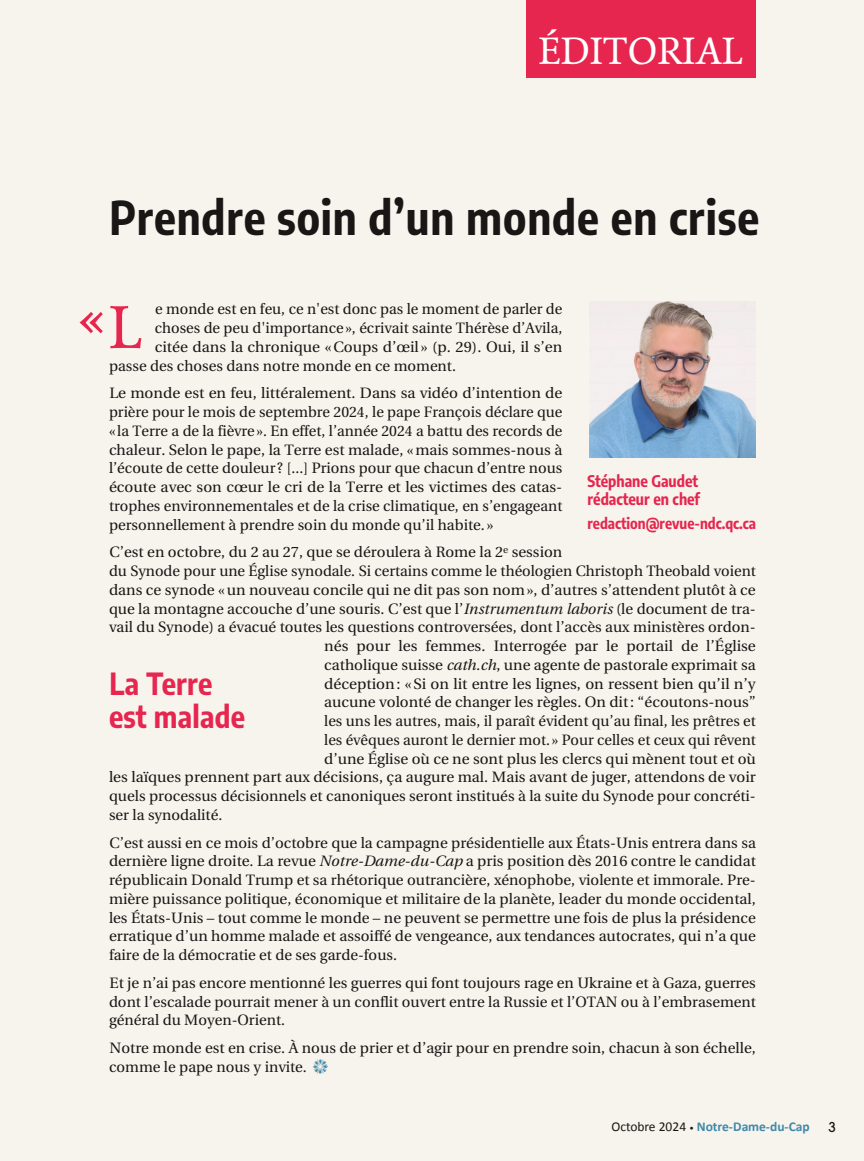
<style>
.page{position:relative;width:864px;height:1161px;background:#f7f4ee}
.page>*{position:absolute;margin:0;border:0;box-sizing:border-box;transform-origin:0 0}
.t1{font:60px "Poppl Pontifex BE";color:#e6264e}
.t2{font:700 45.75px "Encode Sans Condensed";letter-spacing:.02em;color:#181715}
.t3{font:37.5px "Poppl Pontifex BE";letter-spacing:.01em;color:#fff}
.t4{font:700 30px/33px "Encode Sans Condensed";letter-spacing:.01em;color:#e6264e}
.t5{font:700 15.75px/18px "Encode Sans Condensed";color:#e6264e}
.t6{font:15px/18.8px "Utopia";color:#181715;text-align:justify}
.t7{font:700 15px "Encode Sans Condensed";color:#e6264e}
.t8{font:700 13.5px "Calibri";letter-spacing:-.005em;color:#4089a8}
.t9{font:500 13.5px "Avant Garde";color:#181715}
.s1{font-style:italic}
.s2{font-weight:400;color:#181715}
.s3{font-weight:400;font-size:9px;color:#181715}
</style>
<div class="page">
<img style="left:589px;top:301px;width:167px;height:157px">
<div style="left:527px;top:0;width:229px;height:77px;background:#e6264e"></div>
<h3 class="t3" style="left:539px;top:29px;width:205px">ÉDITORIAL</h3>
<h2 class="t2" style="left:109px;top:188px;width:651px">Prendre soin d’un monde en crise</h2>
<p class="t6" style="left:155px;top:300px;width:409px">e monde est en feu, ce n'est donc pas le moment de parler de</p>
<p class="t6" style="left:155px;top:319px;width:409px">choses de peu d'importance», écrivait sainte Thérèse d’Avila,</p>
<p class="t6" style="left:155px;top:338px;width:409px">citée dans la chronique «Coups d’œil » (p. 29). Oui, il s’en</p>
<p class="t6" style="left:109px;top:356px;width:349px">passe des choses dans notre monde en ce moment.</p>
<p class="t6" style="left:109px;top:384px;width:455px">Le monde est en feu, littéralement. Dans sa vidéo d’intention de prière pour le mois de septembre 2024, le pape François déclare que « la Terre a de la fièvre». En effet, l’année 2024 a battu des records de chaleur. Selon le pape, la Terre est malade, «mais sommes-nous à l’écoute de cette douleur? [...] Prions pour que chacun d’entre nous écoute avec son cœur le cri de la Terre et les victimes des catas&shy;trophes environnementales et de la crise climatique, en s’engageant personnellement à prendre soin du monde qu’il habite. »</p>
<p class="t6" style="left:110px;top:543px;width:454px">C’est en octobre, du 2 au 27, que se déroulera à Rome la 2<sup>e</sup> session</p>
<p class="t6" style="left:109px;top:562px;width:648px">du Synode pour une Église synodale. Si certains comme le théologien Christoph Theobald voient</p>
<p class="t6" style="left:109px;top:581px;width:648px">dans ce synode «un nouveau concile qui ne dit pas son nom», d’autres s’attendent plutôt à ce</p>
<p class="t6" style="left:109px;top:599px;width:648px">que la montagne accouche d’une souris. C’est que l’<span class="s1">Instrumentum laboris</span> (le document de tra-</p>
<p class="t6" style="left:109px;top:618px;width:648px">vail du Synode) a évacué toutes les questions controversées, dont l’accès aux ministères ordon-</p>
<p class="t6" style="left:324px;top:637px;width:433px">nés pour les femmes. Interrogée par le portail de l’Église</p>
<p class="t6" style="left:324px;top:656px;width:433px">catholique suisse <span class="s1">cath.ch</span>, une agente de pastorale exprimait sa</p>
<p class="t6" style="left:324px;top:674px;width:433px">déception: «Si on lit entre les lignes, on ressent bien qu’il n’y</p>
<p class="t6" style="left:324px;top:693px;width:433px">aucune volonté de changer les règles. On dit: “écoutons-nous”</p>
<p class="t6" style="left:324px;top:712px;width:433px">les uns les autres, mais, il paraît évident qu’au final, les prêtres et</p>
<p class="t6" style="left:324px;top:731px;width:433px">les évêques auront le dernier mot. » Pour celles et ceux qui rêvent</p>
<p class="t6" style="left:324px;top:749px;width:433px">d’une Église où ce ne sont plus les clercs qui mènent tout et où</p>
<p class="t6" style="left:109px;top:768px;width:648px">les laïques prennent part aux décisions, ça augure mal. Mais avant de juger, attendons de voir</p>
<p class="t6" style="left:109px;top:787px;width:648px">quels processus décisionnels et canoniques seront institués à la suite du Synode pour concréti-</p>
<p class="t6" style="left:109px;top:806px;width:115px">ser la synodalité.</p>
<p class="t6" style="left:109px;top:833px;width:648px">C’est aussi en ce mois d’octobre que la campagne présidentielle aux États-Unis entrera dans sa dernière ligne droite. La revue <span class="s1">Notre-Dame-du-Cap</span> a pris position dès 2016 contre le candidat républicain Donald Trump et sa rhétorique outrancière, xénophobe, violente et immorale. Pre&shy;mière puissance politique, économique et militaire de la planète, leader du monde occidental, les États-Unis – tout comme le monde – ne peuvent se permettre une fois de plus la présidence erratique d’un homme malade et assoiffé de vengeance, aux tendances autocrates, qui n’a que faire de la démocratie et de ses garde-fous.</p>
<p class="t6" style="left:109px;top:974px;width:648px">Et je n’ai pas encore mentionné les guerres qui font toujours rage en Ukraine et à Gaza, guerres dont l’escalade pourrait mener à un conflit ouvert entre la Russie et l’OTAN ou à l’embrasement général du Moyen-Orient.</p>
<p class="t6" style="left:109px;top:1039px;width:648px">Notre monde est en crise. À nous de prier et d’agir pour en prendre soin, chacun à son échelle, comme le pape nous y invite.</p>
<h1 class="t1" style="left:109px;top:292px;width:34px">L</h1>
<h1 class="t1" style="left:80px;top:283px;width:27px">«</h1>
<p class="t5" style="left:588px;top:471px;width:114px">Stéphane Gaudet rédacteur en chef</p>
<p class="t7" style="left:588px;top:514px;width:170px">redaction@revue-ndc.qc.ca</p>
<h3 class="t4" style="left:109px;top:666px;width:138px">La Terre est malade</h3>
<p class="t8" style="left:611px;top:1121px;width:200px"><span class="s2">Octobre 2024</span> <span class="s3">•</span> Notre‐Dame‐du‐Cap</p>
<p class="t9" style="left:829px;top:1119px;width:9px">3</p>
</div>
